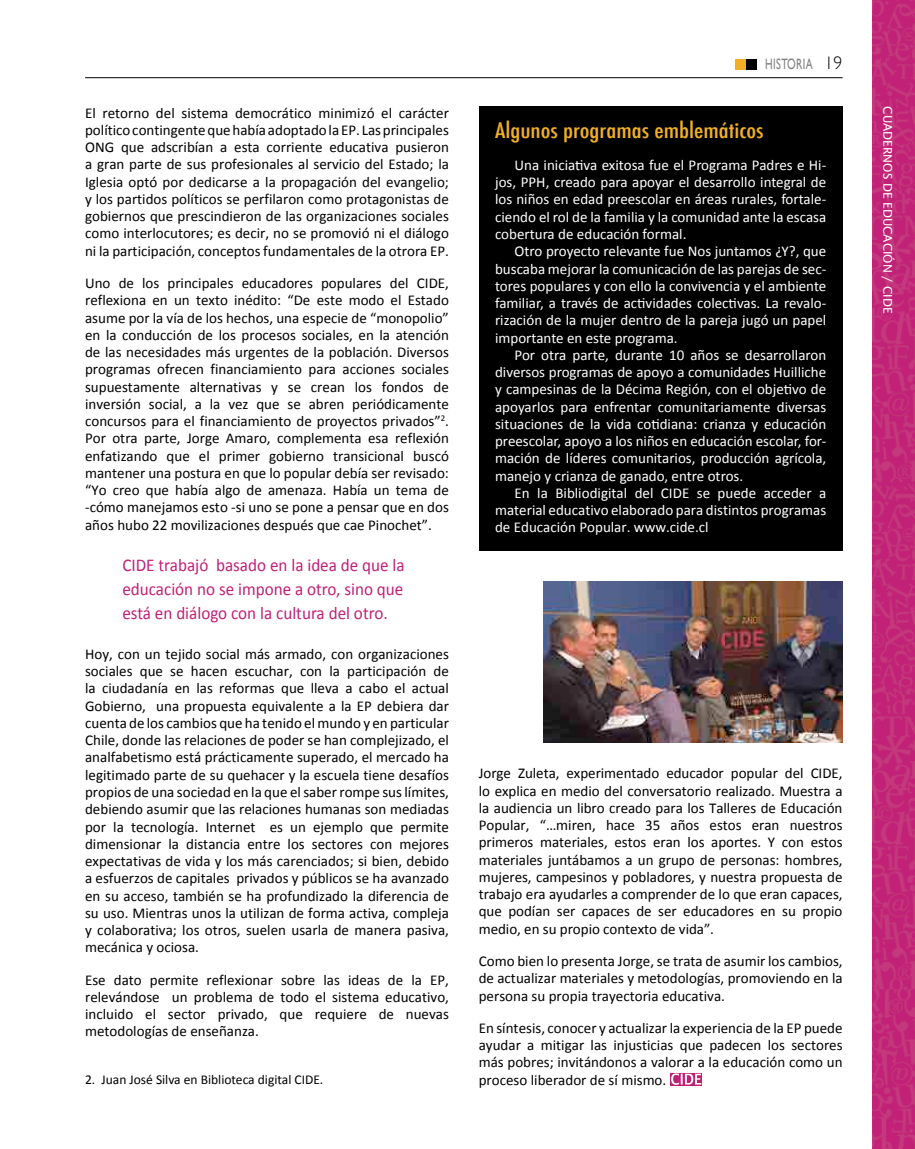
<style>
.page{position:relative;width:915px;height:1149px;background:#fff}
.page>*{position:absolute;margin:0;border:0;box-sizing:border-box;transform-origin:0 0}
.t1{font:500 condensed 21px "Futura";color:#f0af27;scale:1.2 1}
.t2{font:18px "Calibri";color:#c02176;scale:.95 1}
.t3{font:300 18px "Gill Sans";color:#000}
.t4{font:15px/17.2px "Calibri";color:#000;text-align:justify}
.Texto{font:15px/17.2px "Calibri";color:#fff;text-align:justify}
.Texto-2{font:15px "Gill Sans";letter-spacing:.03em;color:#808184;scale:.7 1}
.t5{font:13.5px "Calibri";color:#000}
.t6{font:12px "Lucida Sans";color:#fff}
</style>
<div class="page">
<hr style="left:85px;top:77px;width:757px;height:1px;background:#000">
<img style="left:872px;top:0;width:42px;height:1148px">
<div style="left:478px;top:106px;width:364px;height:445px;background:#000"></div>
<img style="left:543px;top:581px;width:299px;height:161px">
<div style="left:745px;top:59px;width:11px;height:10px;background:#000"></div>
<div style="left:735px;top:59px;width:10px;height:10px;background:#f0af27"></div>
<svg style="left:670px;top:1073px;width:31px;height:11px"></svg>
<p class="t4" style="left:85px;top:104px;width:365px">El retorno del sistema democrático minimizó el carácter político contingente que había adoptado la EP. Las principales ONG que adscribían a esta corriente educativa pusieron a gran parte de sus profesionales al servicio del Estado; la Iglesia optó por dedicarse a la propagación del evangelio; y los partidos políticos se perfilaron como protagonistas de gobiernos que prescindieron de las organizaciones sociales como interlocutores; es decir, no se promovió ni el diálogo ni la participación, conceptos fundamentales de la otrora EP.</p>
<p class="t4" style="left:85px;top:274px;width:365px">Uno de los principales educadores populares del CIDE, reflexiona en un texto inédito: “De este modo el Estado asume por la vía de los hechos, una especie de “monopolio” en la conducción de los procesos sociales, en la atención de las necesidades más urgentes de la población. Diversos programas ofrecen financiamiento para acciones sociales supuestamente alternativas y se crean los fondos de inversión social, a la vez que se abren periódicamente concursos para el financiamiento de proyectos privados”<sup>2</sup>.<br>Por otra parte, Jorge Amaro, complementa esa reflexión enfatizando que el primer gobierno transicional buscó mantener una postura en que lo popular debía ser revisado: “Yo creo que había algo de amenaza. Había un tema de -cómo manejamos esto -si uno se pone a pensar que en dos años hubo 22 movilizaciones después que cae Pinochet”.</p>
<p class="t2" style="left:122px;top:553px;width:298px">CIDE trabajó basado en la idea de que la</p>
<p class="t2" style="left:122px;top:577px;width:297px">educación no se impone a otro, sino que</p>
<p class="t2" style="left:122px;top:601px;width:281px">está en diálogo con la cultura del otro.</p>
<p class="t4" style="left:85px;top:645px;width:365px">Hoy, con un tejido social más armado, con organizaciones sociales que se hacen escuchar, con la participación de la ciudadanía en las reformas que lleva a cabo el actual Gobierno, una propuesta equivalente a la EP debiera dar cuenta de los cambios que ha tenido el mundo y en particular Chile, donde las relaciones de poder se han complejizado, el analfabetismo está prácticamente superado, el mercado ha legitimado parte de su quehacer y la escuela tiene desafíos propios de una sociedad en la que el saber rompe sus límites, debiendo asumir que las relaciones humanas son mediadas por la tecnología. Internet es un ejemplo que permite dimensionar la distancia entre los sectores con mejores expectativas de vida y los más carenciados; si bien, debido a esfuerzos de capitales privados y públicos se ha avanzado en su acceso, también se ha profundizado la diferencia de su uso. Mientras unos la utilizan de forma activa, compleja y colaborativa; los otros, suelen usarla de manera pasiva, mecánica y ociosa.</p>
<p class="t4" style="left:85px;top:970px;width:365px">Ese dato permite reflexionar sobre las ideas de la EP, relevándose un problema de todo el sistema educativo, incluido el sector privado, que requiere de nuevas metodologías de enseñanza.</p>
<p class="t5" style="left:85px;top:1070px;width:240px">2. Juan José Silva en Biblioteca digital CIDE.</p>
<p class="Texto-2" style="left:765px;top:55px;width:69px">HISTORIA</p>
<p class="t3" style="left:824px;top:49px;width:19px">19</p>
<p class="t1" style="left:495px;top:116px;width:225px">Algunos programas emblemáticos</p>
<p class="Texto" style="left:495px;top:156px;width:332px;text-indent:20px">Una iniciativa exitosa fue el Programa Padres e Hi&shy;jos, PPH, creado para apoyar el desarrollo integral de los niños en edad preescolar en áreas rurales, fortale&shy;ciendo el rol de la familia y la comunidad ante la escasa cobertura de educación formal.</p>
<p class="Texto" style="left:495px;top:242px;width:332px;text-indent:20px">Otro proyecto relevante fue Nos juntamos ¿Y?, que buscaba mejorar la comunicación de las parejas de sec&shy;tores populares y con ello la convivencia y el ambiente familiar, a través de actividades colectivas. La revalo&shy;rización de la mujer dentro de la pareja jugó un papel importante en este programa.</p>
<p class="Texto" style="left:495px;top:346px;width:332px;text-indent:20px">Por otra parte, durante 10 años se desarrollaron diversos programas de apoyo a comunidades Huilliche y campesinas de la Décima Región, con el objetivo de apoyarlos para enfrentar comunitariamente diversas situaciones de la vida cotidiana: crianza y educación preescolar, apoyo a los niños en educación escolar, for&shy;mación de líderes comunitarios, producción agrícola, manejo y crianza de ganado, entre otros.</p>
<p class="Texto" style="left:495px;top:484px;width:332px;text-indent:20px">En la Bibliodigital del CIDE se puede acceder a material educativo elaborado para distintos programas de Educación Popular. www.cide.cl</p>
<p class="t4" style="left:478px;top:764px;width:365px">Jorge Zuleta, experimentado educador popular del CIDE, lo explica en medio del conversatorio realizado. Muestra a la audiencia un libro creado para los Talleres de Educación Popular, “…miren, hace 35 años estos eran nuestros primeros materiales, estos eran los aportes. Y con estos materiales juntábamos a un grupo de personas: hombres, mujeres, campesinos y pobladores, y nuestra propuesta de trabajo era ayudarles a comprender de lo que eran capaces, que podían ser capaces de ser educadores en su propio medio, en su propio contexto de vida”.</p>
<p class="t4" style="left:478px;top:952px;width:365px">Como bien lo presenta Jorge, se trata de asumir los cambios, de actualizar materiales y metodologías, promoviendo en la persona su propia trayectoria educativa.</p>
<p class="t4" style="left:478px;top:1018px;width:365px">En síntesis, conocer y actualizar la experiencia de la EP puede ayudar a mitigar las injusticias que padecen los sectores más pobres; invitándonos a valorar a la educación como un proceso liberador de sí mismo.</p>
<p class="t6" style="left:894px;top:106px;width:208px;rotate:90deg">CUADERNOS DE EDUCACIÓN / CIDE</p>
</div>
